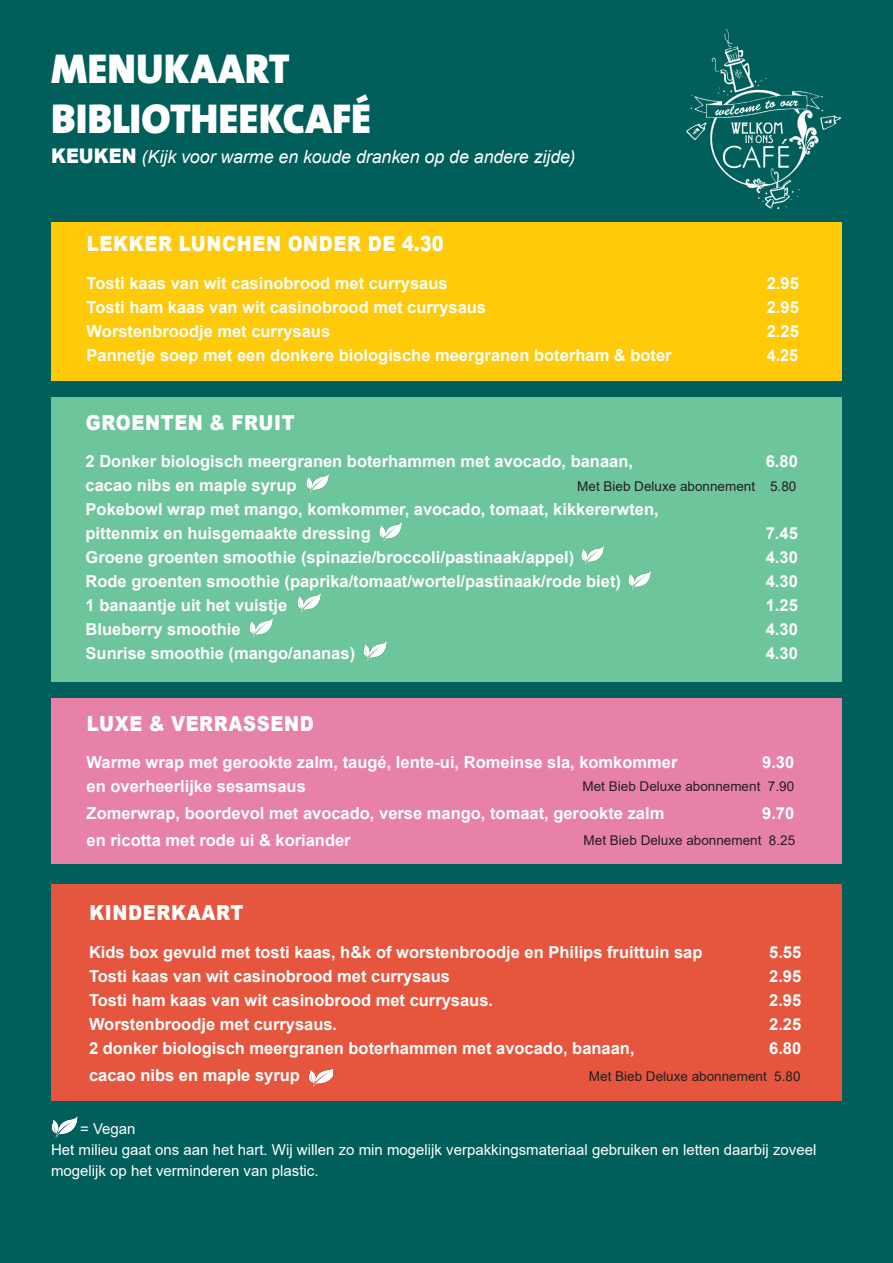
<style>
.page{position:relative;width:893px;height:1263px;background:#005e5b}
.page>*{position:absolute;margin:0;border:0;box-sizing:border-box;transform-origin:0 0}
.t1{font:900 42px "The Mix";color:#fff}
.t2{font:900 20.7px "Arial";letter-spacing:.035em;color:#fff;scale:.87 1}
.t3{font:italic 18px "Arial";letter-spacing:-.005em;color:#fff}
.t4{font:700 16.5px/24px "Arial";color:#fff}
.t5{font:15px/21px "Arial";color:#fff}
.t6{font:13.5px "Arial";color:#231f20}
.s1{font-weight:900;font-style:normal;font-size:20.1px}
</style>
<div class="page">
<div style="left:51px;top:222px;width:791px;height:159px;background:#feca0a"></div>
<div style="left:51px;top:396px;width:791px;height:285px;background:#6dc59c"></div>
<div style="left:51px;top:698px;width:791px;height:166px;background:#e881a7"></div>
<div style="left:51px;top:884px;width:791px;height:217px;background:#e6563e"></div>
<img style="left:363px;top:640px;width:24px;height:21px">
<img style="left:51px;top:1116px;width:27px;height:22px">
<img style="left:297px;top:592px;width:24px;height:21px">
<img style="left:628px;top:570px;width:23px;height:20px">
<img style="left:581px;top:545px;width:23px;height:20px">
<img style="left:379px;top:521px;width:23px;height:21px">
<img style="left:306px;top:473px;width:23px;height:20px">
<img style="left:249px;top:617px;width:24px;height:21px">
<img style="left:686px;top:30px;width:154px;height:178px">
<img style="left:308px;top:1068px;width:25px;height:19px">
<p class="t1" style="left:51px;top:33px;width:240px">MENUKAART</p>
<p class="t1" style="left:51px;top:83px;width:322px">BIBLIOTHEEKCAFÉ</p>
<p class="t3" style="left:51px;top:145px;width:526px"><span class="s1">KEUKEN</span> (Kijk voor warme en koude dranken op de andere zijde)</p>
<p class="t2" style="left:87px;top:229px;width:412px">LEKKER LUNCHEN ONDER DE 4.30</p>
<p class="t4" style="left:87px;top:271px;width:362px">Tosti kaas van wit casinobrood met currysaus</p>
<p class="t4" style="left:767px;top:271px;width:34px">2.95</p>
<p class="t4" style="left:87px;top:295px;width:401px">Tosti ham kaas van wit casinobrood met currysaus</p>
<p class="t4" style="left:767px;top:295px;width:34px">2.95</p>
<p class="t4" style="left:87px;top:319px;width:245px">Worstenbroodje met currysaus</p>
<p class="t4" style="left:767px;top:319px;width:34px">2.25</p>
<p class="t4" style="left:87px;top:343px;width:586px">Pannetje soep met een donkere biologische meergranen boterham &amp; boter</p>
<p class="t4" style="left:767px;top:343px;width:33px">4.25</p>
<p class="t2" style="left:86px;top:407px;width:242px">GROENTEN &amp; FRUIT</p>
<p class="t4" style="left:86px;top:450px;width:549px">2 Donker biologisch meergranen boterhammen met avocado, banaan,</p>
<p class="t4" style="left:766px;top:450px;width:34px">6.80</p>
<p class="t4" style="left:86px;top:474px;width:212px">cacao nibs en maple syrup</p>
<p class="t4" style="left:86px;top:498px;width:575px">Pokebowl wrap met mango, komkommer, avocado, tomaat, kikkererwten, pittenmix en huisgemaakte dressing</p>
<p class="t6" style="left:577px;top:477px;width:221px">Met Bieb Deluxe abonnement 5.80</p>
<p class="t4" style="left:766px;top:522px;width:34px">7.45</p>
<p class="t4" style="left:86px;top:546px;width:490px">Groene groenten smoothie (spinazie/broccoli/pastinaak/appel)</p>
<p class="t4" style="left:766px;top:546px;width:34px">4.30</p>
<p class="t4" style="left:86px;top:570px;width:537px">Rode groenten smoothie (paprika/tomaat/wortel/pastinaak/rode biet)</p>
<p class="t4" style="left:766px;top:570px;width:34px">4.30</p>
<p class="t4" style="left:86px;top:594px;width:203px">1 banaantje uit het vuistje</p>
<p class="t4" style="left:766px;top:594px;width:34px">1.25</p>
<p class="t4" style="left:86px;top:618px;width:156px">Blueberry smoothie</p>
<p class="t4" style="left:766px;top:618px;width:34px">4.30</p>
<p class="t4" style="left:86px;top:642px;width:271px">Sunrise smoothie (mango/ananas)</p>
<p class="t4" style="left:766px;top:642px;width:34px">4.30</p>
<p class="t2" style="left:87px;top:708px;width:262px">LUXE &amp; VERRASSEND</p>
<p class="t4" style="left:87px;top:750px;width:592px">Warme wrap met gerookte zalm, taugé, lente-ui, Romeinse sla, komkommer</p>
<p class="t4" style="left:762px;top:750px;width:34px">9.30</p>
<p class="t4" style="left:87px;top:774px;width:221px">en overheerlijke sesamsaus</p>
<p class="t4" style="left:87px;top:801px;width:579px">Zomerwrap, boordevol met avocado, verse mango, tomaat, gerookte zalm</p>
<p class="t4" style="left:762px;top:801px;width:34px">9.70</p>
<p class="t4" style="left:87px;top:828px;width:266px">en ricotta met rode ui &amp; koriander</p>
<p class="t6" style="left:583px;top:777px;width:213px">Met Bieb Deluxe abonnement 7.90</p>
<p class="t6" style="left:584px;top:831px;width:213px">Met Bieb Deluxe abonnement 8.25</p>
<p class="t2" style="left:89px;top:898px;width:179px">KINDERKAART</p>
<p class="t4" style="left:89px;top:940px;width:615px">Kids box gevuld met tosti kaas, h&amp;k of worstenbroodje en Philips fruittuin sap</p>
<p class="t4" style="left:769px;top:940px;width:34px">5.55</p>
<p class="t4" style="left:89px;top:964px;width:362px">Tosti kaas van wit casinobrood met currysaus</p>
<p class="t4" style="left:769px;top:964px;width:34px">2.95</p>
<p class="t4" style="left:89px;top:988px;width:406px">Tosti ham kaas van wit casinobrood met currysaus.</p>
<p class="t4" style="left:769px;top:988px;width:34px">2.95</p>
<p class="t4" style="left:89px;top:1012px;width:250px">Worstenbroodje met currysaus.</p>
<p class="t4" style="left:769px;top:1012px;width:34px">2.25</p>
<p class="t4" style="left:89px;top:1036px;width:547px">2 donker biologisch meergranen boterhammen met avocado, banaan,</p>
<p class="t4" style="left:769px;top:1036px;width:34px">6.80</p>
<p class="t4" style="left:89px;top:1063px;width:212px">cacao nibs en maple syrup</p>
<p class="t5" style="left:80px;top:1118px;width:57px">= Vegan</p>
<p class="t5" style="left:51px;top:1139px;width:767px">Het milieu gaat ons aan het hart. Wij willen zo min mogelijk verpakkingsmateriaal gebruiken en letten daarbij zoveel mogelijk op het verminderen van plastic.</p>
<p class="t6" style="left:589px;top:1067px;width:213px">Met Bieb Deluxe abonnement 5.80</p>
</div>
